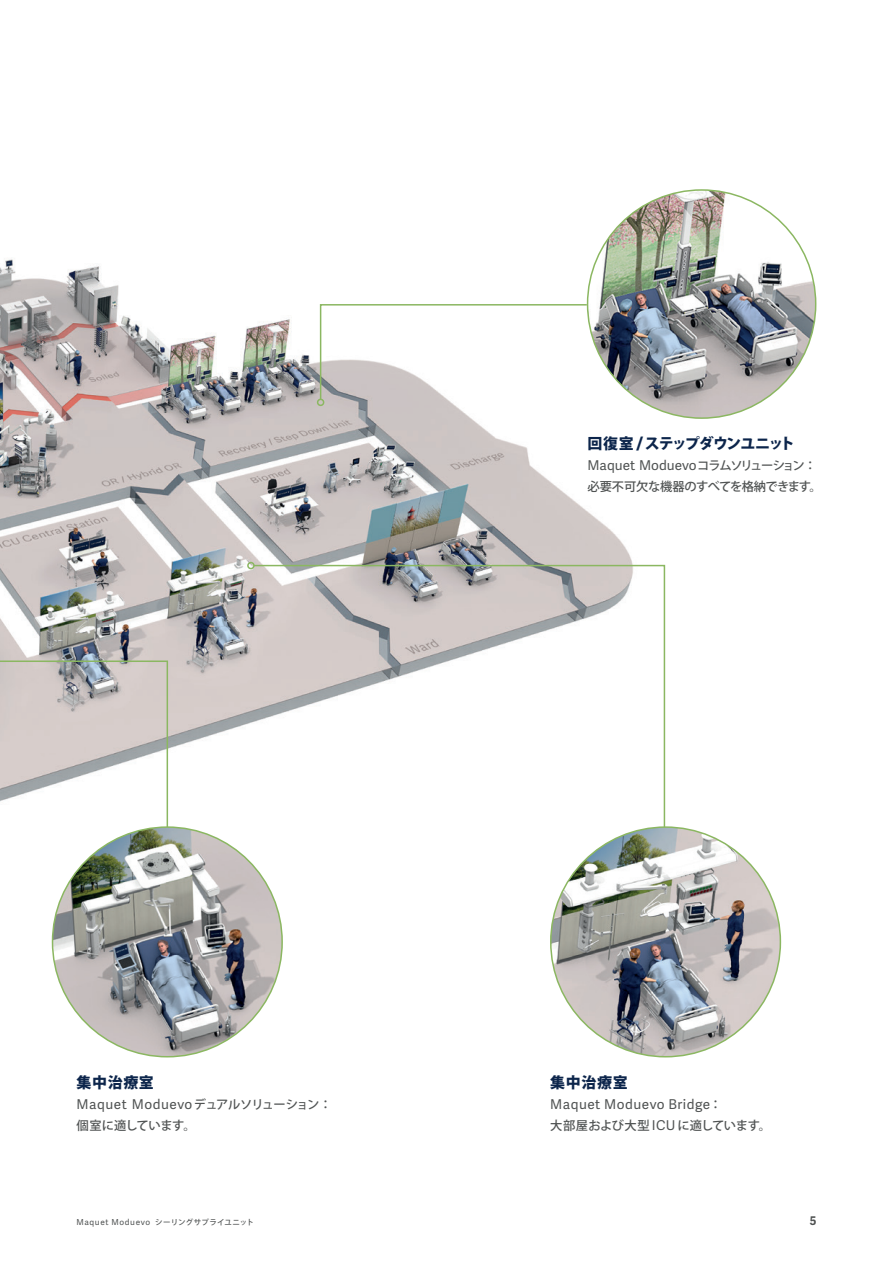
<style>
.page{position:relative;width:893px;height:1263px;background:#fff}
.page>*{position:absolute;margin:0;border:0;box-sizing:border-box;transform-origin:0 0}
.本文_見出し{font:800 15px "Koz Go Pr 6 N";letter-spacing:-.065em;color:#0c254b}
.本文_見出し-2{font:800 15px "Koz Go Pr 6 N";letter-spacing:.015em;color:#0c254b}
.本文{font:13.5px "Adelle Sans";letter-spacing:.035em;color:#505353}
.本文-2{font:13.5px "Adelle Sans";color:#505353}
.本文-3{font:500 12.3px "Koz Go Pr 6 N";letter-spacing:-.03em;color:#505353}
.t1{font:700 12px "Adelle Sans";color:#505353}
.t2{font:8.25px "Adelle Sans";letter-spacing:.075em;color:#505353}
.s1{font-family:"Adelle Sans";font-weight:700;font-size:16.5px}
.s2{font-family:"Koz Go Pr 6 N";font-weight:500;font-size:12.3px}
.s3{font-family:"Adelle Sans";font-weight:400;font-size:13.5px}
.s4{font-family:"Koz Go Pr 6 N";font-weight:500;font-size:7.5px}
</style>
<div class="page">
<img style="left:0;top:189px;width:786px;height:855px">
<img style="left:588px;top:190px;width:228px;height:228px;border-radius:114px">
<img style="left:551px;top:827px;width:229px;height:230px;border-radius:115px">
<img style="left:53px;top:827px;width:229px;height:230px;border-radius:115px">
<svg style="left:0;top:660px;width:169px;height:169px"></svg>
<svg style="left:252px;top:564px;width:414px;height:265px"></svg>
<div style="left:247px;top:562px;width:8px;height:7px;border:2px solid #8bb761;border-radius:50%"></div>
<svg style="left:319px;top:303px;width:269px;height:98px"></svg>
<div style="left:317px;top:399px;width:7px;height:7px;border:2px solid #8bb761;border-radius:50%"></div>
<p class="本文_見出し" style="left:587px;top:435px;width:209px">回復室 <span class="s1">/</span>ステップダウンユニット</p>
<p class="本文-2" style="left:587px;top:456px;width:230px">Maquet Moduevo<span class="s2">コラムソリューション：</span></p>
<p class="本文-3" style="left:587px;top:479px;width:236px">必要不可欠な機器のすべてを格納できます。</p>
<p class="本文_見出し-2" style="left:77px;top:1074px;width:79px">集中治療室</p>
<p class="本文" style="left:77px;top:1095px;width:257px">Maquet Moduevo<span class="s2">デュアルソリューション：</span></p>
<p class="本文-3" style="left:77px;top:1118px;width:121px">個室に適しています。</p>
<p class="本文_見出し-2" style="left:550px;top:1074px;width:79px">集中治療室</p>
<p class="本文" style="left:550px;top:1095px;width:173px">Maquet Moduevo Bridge<span class="s2">：</span></p>
<p class="本文-3" style="left:550px;top:1118px;width:222px">大部屋および大型<span class="s3">ICU</span>に適しています。</p>
<p class="t2" style="left:77px;top:1216px;width:179px">Maquet Moduevo <span class="s4">シーリングサプライユニット</span></p>
<p class="t1" style="left:810px;top:1211px;width:8px">5</p>
</div>
